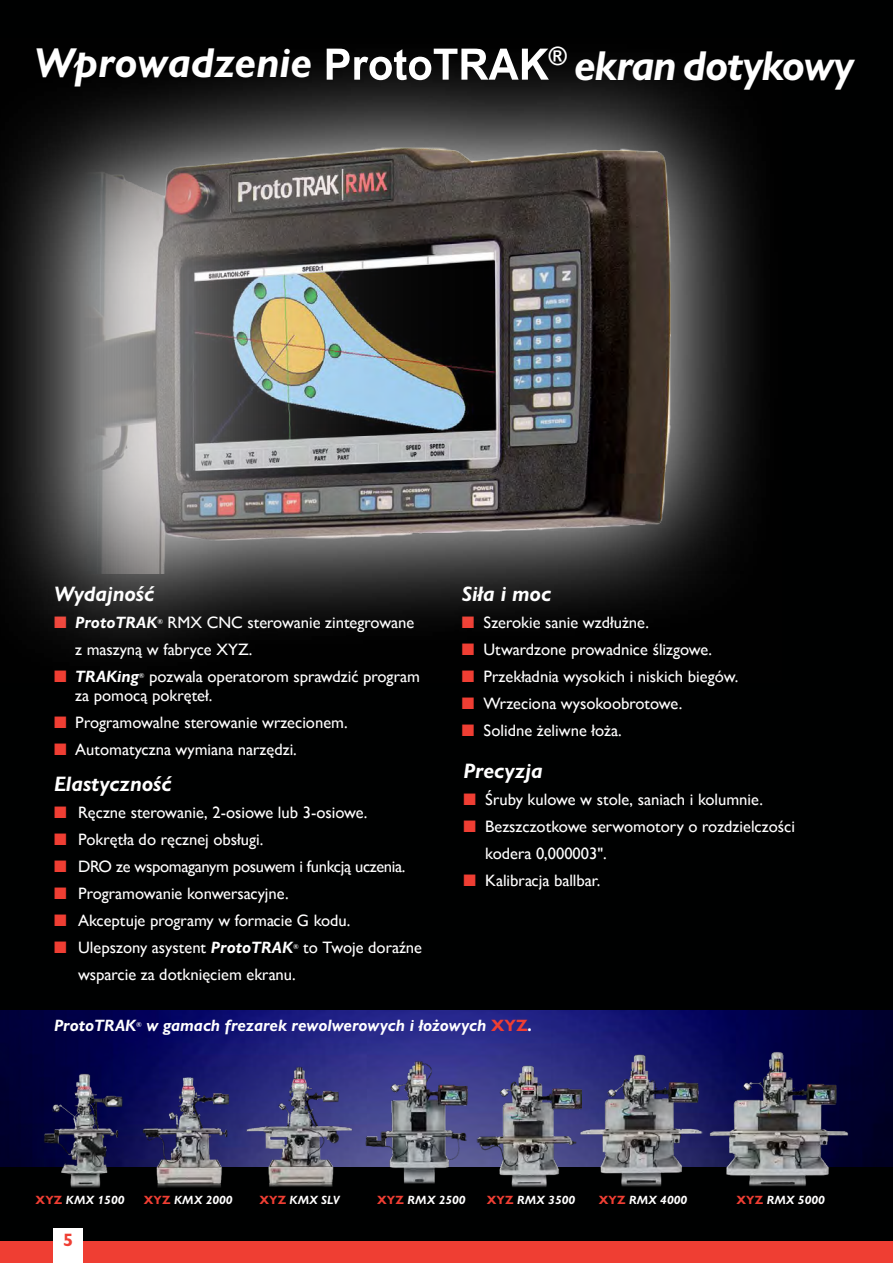
<style>
.page{position:relative;width:893px;height:1263px;background:#000101}
.page>*{position:absolute;margin:0;border:0;box-sizing:border-box;transform-origin:0 0}
.t1{font:700 43.35px "Arial Narrow";color:#fff;scale:1.18 1}
.t2{font:italic 700 42px "Gill Sans Nova";letter-spacing:-.03em;color:#fff}
.t3{font:italic 700 42px "Gill Sans Nova";letter-spacing:-.005em;color:#fff}
.t4{font:700 25.2px "Arial Narrow";color:#fff;scale:1.18 1}
.t5{font:italic 700 21px "Gill Sans Nova";color:#fff}
.t6{font:700 18px "Gill Sans Nova";color:#ef3e33}
.t7{font:16.5px/27px "Gill Sans Nova";color:#fff}
.t8{font:italic 700 16.5px "Gill Sans Nova";color:#fff}
.t9{font:16.5px "Gill Sans Nova";letter-spacing:-.02em;color:#fff}
.t10{font:italic 700 12px "Gill Sans Nova";color:#fff}
.t11{font:italic 700 7.05px "Gill Sans Nova";color:#fff}
.s1{color:#ef3e33}
.s2{font-weight:700;font-style:italic}
.s3{font-style:normal;color:#ef3e33}
</style>
<div class="page">
<img style="left:0;top:1011px;width:893px;height:155px">
<img style="left:44px;top:1074px;width:84px;height:114px">
<img style="left:142px;top:1076px;width:102px;height:112px">
<img style="left:245px;top:1066px;width:111px;height:121px">
<img style="left:365px;top:1060px;width:105px;height:124px">
<img style="left:476px;top:1065px;width:103px;height:122px">
<img style="left:579px;top:1053px;width:123px;height:134px">
<img style="left:709px;top:1051px;width:140px;height:135px">
<div style="left:0;top:1242px;width:893px;height:21px;background:#ef3e33"></div>
<div style="left:53px;top:1229px;width:30px;height:34px;background:#fff"></div>
<svg style="left:0;top:68px;width:755px;height:581px"></svg>
<img style="left:85px;top:107px;width:658px;height:467px">
<p class="t4" style="left:549px;top:37px;width:17px">®</p>
<p class="t3" style="left:34px;top:37px;width:279px">Wprowadzenie</p>
<p class="t1" style="left:324px;top:32px;width:192px">ProtoTRAK</p>
<p class="t2" style="left:574px;top:40px;width:281px">ekran dotykowy</p>
<p class="t5" style="left:54px;top:580px;width:102px">Wydajność</p>
<p class="t8" style="left:54px;top:612px;width:105px"><span class="s1">■</span> ProtoTRAK</p>
<p class="t11" style="left:157px;top:617px;width:7px">®</p>
<p class="t7" style="left:75px;top:608px;width:341px;text-indent:92px">RMX CNC sterowanie zintegrowane z maszyną w fabryce XYZ.</p>
<p class="t8" style="left:54px;top:666px;width:86px"><span class="s1">■</span> TRAKing</p>
<p class="t11" style="left:139px;top:671px;width:7px">®</p>
<p class="t7" style="left:75px;top:666px;width:346px;line-height:19.8px;text-indent:74px">pozwala operatorom sprawdzić program za pomocą pokręteł.</p>
<p class="t7" style="left:54px;top:709px;width:295px"><span class="s1">■</span> Programowalne sterowanie wrzecionem.</p>
<p class="t7" style="left:54px;top:736px;width:244px"><span class="s1">■</span> Automatyczna wymiana narzędzi.</p>
<p class="t5" style="left:54px;top:771px;width:119px">Elastyczność</p>
<p class="t7" style="left:54px;top:799px;width:315px"><span class="s1">■</span> Ręczne sterowanie, 2-osiowe lub 3-osiowe.</p>
<p class="t7" style="left:54px;top:826px;width:211px"><span class="s1">■</span> Pokrętła do ręcznej obsługi.</p>
<p class="t9" style="left:54px;top:857px;width:353px"><span class="s1">■</span> DRO ze wspomaganym posuwem i funkcją uczenia.</p>
<p class="t7" style="left:54px;top:880px;width:236px"><span class="s1">■</span> Programowanie konwersacyjne.</p>
<p class="t7" style="left:54px;top:907px;width:298px"><span class="s1">■</span> Akceptuje programy w formacie G kodu.</p>
<p class="t7" style="left:54px;top:934px;width:241px"><span class="s1">■</span> Ulepszony asystent <span class="s2">ProtoTRAK</span></p>
<p class="t11" style="left:293px;top:943px;width:7px">®</p>
<p class="t7" style="left:303px;top:934px;width:120px">to Twoje doraźne</p>
<p class="t7" style="left:78px;top:961px;width:219px">wsparcie za dotknięciem ekranu.</p>
<p class="t5" style="left:462px;top:580px;width:91px">Siła i moc</p>
<p class="t7" style="left:462px;top:608px;width:189px"><span class="s1">■</span> Szerokie sanie wzdłużne.</p>
<p class="t7" style="left:462px;top:635px;width:252px"><span class="s1">■</span> Utwardzone prowadnice ślizgowe.</p>
<p class="t7" style="left:462px;top:662px;width:278px"><span class="s1">■</span> Przekładnia wysokich i niskich biegów.</p>
<p class="t7" style="left:462px;top:689px;width:222px"><span class="s1">■</span> Wrzeciona wysokoobrotowe.</p>
<p class="t7" style="left:462px;top:716px;width:161px"><span class="s1">■</span> Solidne żeliwne łoża.</p>
<p class="t5" style="left:463px;top:758px;width:81px">Precyzja</p>
<p class="t7" style="left:463px;top:786px;width:301px"><span class="s1">■</span> Śruby kulowe w stole, saniach i kolumnie.</p>
<p class="t7" style="left:485px;top:813px;width:311px;text-indent:-22px"><span class="s1">■</span> Bezszczotkowe serwomotory o rozdzielczości kodera 0,000003".</p>
<p class="t7" style="left:463px;top:867px;width:138px"><span class="s1">■</span> Kalibracja ballbar.</p>
<p class="t8" style="left:54px;top:1015px;width:84px">ProtoTRAK</p>
<p class="t11" style="left:136px;top:1020px;width:7px">®</p>
<p class="t8" style="left:146px;top:1015px;width:387px">w gamach frezarek rewolwerowych i łożowych <span class="s3">XYZ</span>.</p>
<p class="t10" style="left:36px;top:1192px;width:90px"><span class="s3">XYZ</span> KMX 1500</p>
<p class="t10" style="left:144px;top:1192px;width:90px"><span class="s3">XYZ</span> KMX 2000</p>
<p class="t10" style="left:259px;top:1192px;width:82px"><span class="s3">XYZ</span> KMX SLV</p>
<p class="t10" style="left:377px;top:1192px;width:90px"><span class="s3">XYZ</span> RMX 2500</p>
<p class="t10" style="left:487px;top:1192px;width:90px"><span class="s3">XYZ</span> RMX 3500</p>
<p class="t10" style="left:599px;top:1192px;width:90px"><span class="s3">XYZ</span> RMX 4000</p>
<p class="t10" style="left:736px;top:1192px;width:90px"><span class="s3">XYZ</span> RMX 5000</p>
<p class="t6" style="left:63px;top:1228px;width:12px">5</p>
</div>
